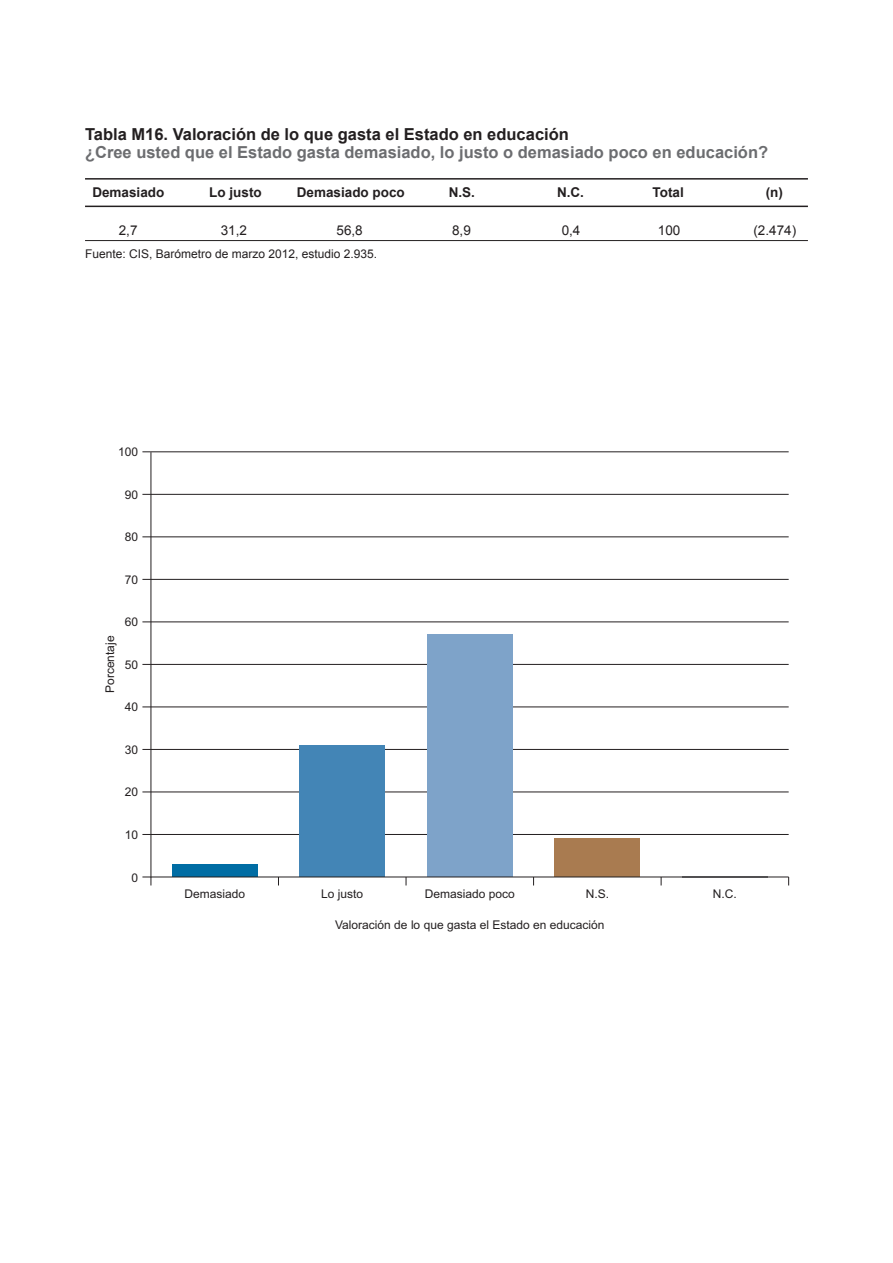
<style>
.page{position:relative;width:893px;height:1263px;background:#fff}
.page>*{position:absolute;margin:0;border:0;box-sizing:border-box;transform-origin:0 0}
.t1{font:700 16.5px "Arial";color:#6c6d70}
.t2{font:700 16.5px "Arial";color:#231f20}
.t3{font:700 13.5px "Arial";color:#231f20}
.t4{font:13.5px "Arial";color:#231f20}
.t5{font:12px "Arial";color:#231f20}
</style>
<div class="page">
<hr style="left:85px;top:178px;width:723px;height:2px;background:#231f20">
<hr style="left:85px;top:206px;width:723px;height:1px;background:#231f20">
<hr style="left:85px;top:240px;width:723px;height:1px;background:#231f20">
<hr style="left:151px;top:834px;width:638px;height:1px;background:#231f20">
<hr style="left:151px;top:791px;width:638px;height:1px;background:#231f20">
<hr style="left:151px;top:749px;width:638px;height:1px;background:#231f20">
<hr style="left:151px;top:706px;width:638px;height:1px;background:#231f20">
<hr style="left:151px;top:664px;width:638px;height:1px;background:#231f20">
<hr style="left:151px;top:621px;width:638px;height:1px;background:#231f20">
<hr style="left:151px;top:579px;width:638px;height:1px;background:#231f20">
<hr style="left:151px;top:536px;width:638px;height:1px;background:#231f20">
<hr style="left:151px;top:494px;width:638px;height:1px;background:#231f20">
<hr style="left:151px;top:451px;width:638px;height:1px;background:#231f20">
<hr style="left:151px;top:452px;width:1px;height:425px;background:#231f20">
<svg style="left:142px;top:877px;width:10px;height:8px"></svg>
<div style="left:172px;top:864px;width:85px;height:13px;background:#006da4"></div>
<div style="left:300px;top:745px;width:85px;height:132px;background:#4385b6"></div>
<div style="left:427px;top:635px;width:85px;height:242px;background:#7ea3c9"></div>
<div style="left:555px;top:839px;width:85px;height:38px;background:#a97b50"></div>
<hr style="left:682px;top:876px;width:85px;height:1px;background:#808285">
<hr style="left:151px;top:877px;width:638px;height:1px;background:#231f20">
<h1 class="t2" style="left:85px;top:125px;width:485px">Tabla M16. Valoración de lo que gasta el Estado en educación</h1>
<h1 class="t1" style="left:85px;top:143px;width:685px">¿Cree usted que el Estado gasta demasiado, lo justo o demasiado poco en educación?</h1>
<p class="t3" style="left:92px;top:184px;width:74px">Demasiado</p>
<p class="t3" style="left:209px;top:184px;width:54px">Lo justo</p>
<p class="t3" style="left:297px;top:184px;width:110px">Demasiado poco</p>
<p class="t3" style="left:449px;top:184px;width:28px">N.S.</p>
<p class="t3" style="left:557px;top:184px;width:29px">N.C.</p>
<p class="t3" style="left:653px;top:184px;width:33px">Total</p>
<p class="t3" style="left:766px;top:184px;width:19px">(n)</p>
<p class="t4" style="left:119px;top:223px;width:20px">2,7</p>
<p class="t4" style="left:221px;top:223px;width:28px">31,2</p>
<p class="t4" style="left:337px;top:223px;width:28px">56,8</p>
<p class="t4" style="left:452px;top:223px;width:20px">8,9</p>
<p class="t4" style="left:562px;top:223px;width:20px">0,4</p>
<p class="t4" style="left:658px;top:223px;width:24px">100</p>
<p class="t4" style="left:753px;top:223px;width:44px">(2.474)</p>
<p class="t5" style="left:85px;top:247px;width:294px">Fuente: CIS, Barómetro de marzo 2012, estudio 2.935.</p>
<p class="t5" style="left:118px;top:444px;width:22px">100</p>
<p class="t5" style="left:125px;top:487px;width:15px">90</p>
<p class="t5" style="left:125px;top:529px;width:15px">80</p>
<p class="t5" style="left:125px;top:572px;width:15px">70</p>
<p class="t5" style="left:125px;top:614px;width:15px">60</p>
<p class="t5" style="left:125px;top:657px;width:15px">50</p>
<p class="t5" style="left:125px;top:699px;width:15px">40</p>
<p class="t5" style="left:125px;top:742px;width:15px">30</p>
<p class="t5" style="left:125px;top:784px;width:15px">20</p>
<p class="t5" style="left:125px;top:827px;width:15px">10</p>
<p class="t5" style="left:132px;top:869px;width:8px">0</p>
<p class="t5" style="left:102px;top:693px;width:59px;rotate:-90deg">Porcentaje</p>
<p class="t5" style="left:184px;top:886px;width:62px">Demasiado</p>
<p class="t5" style="left:321px;top:886px;width:44px">Lo justo</p>
<p class="t5" style="left:425px;top:886px;width:92px">Demasiado poco</p>
<p class="t5" style="left:586px;top:886px;width:25px">N.S.</p>
<p class="t5" style="left:713px;top:886px;width:25px">N.C.</p>
<p class="t5" style="left:335px;top:917px;width:271px">Valoración de lo que gasta el Estado en educación</p>
</div>
